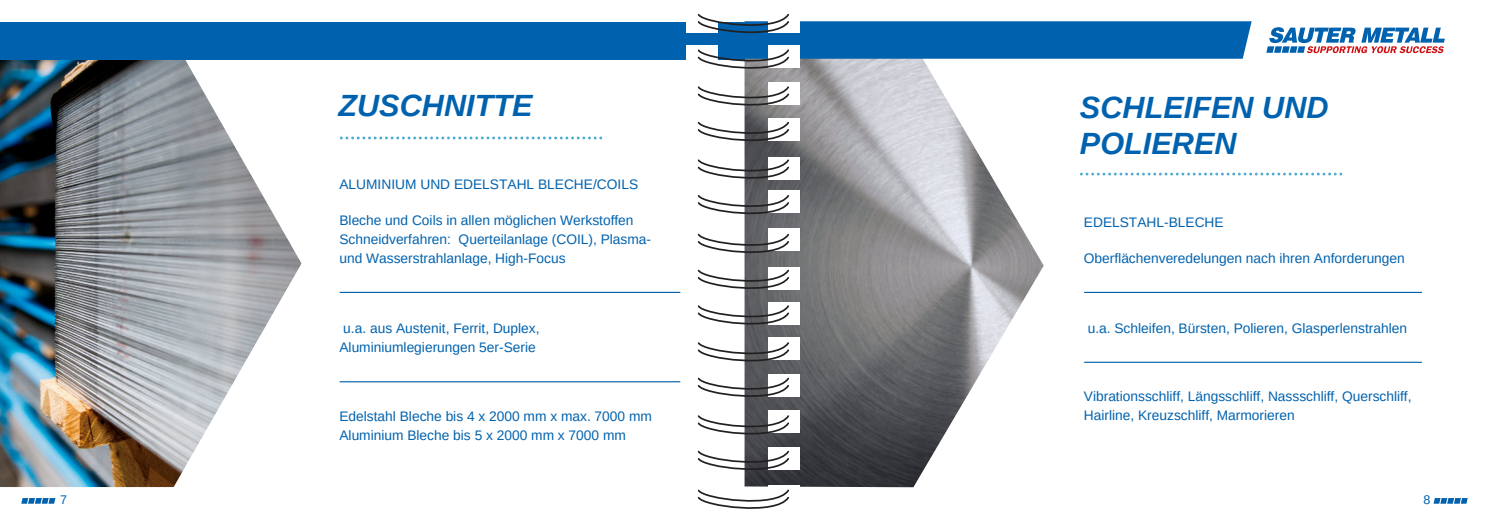
<style>
.page{position:relative;width:1489px;height:525px;background:#fff}
.page>*{position:absolute;margin:0;border:0;box-sizing:border-box;transform-origin:0 0}
.t1{font:italic 700 30.62px/36.6px "Arimo";color:#0062ae}
.t2{font:13.75px/18.9px "Arimo";color:#0062ae}
.t3{font:12.5px "Arimo";color:#0062ae}
</style>
<div class="page">
<img style="left:744px;top:76px;width:299px;height:411px">
<img style="left:0;top:59px;width:301px;height:428px">
<div style="left:0;top:22px;width:744px;height:37px;background:#0062ae"></div>
<svg style="left:1266px;top:27px;width:178px;height:26px"></svg>
<svg style="left:1433px;top:498px;width:34px;height:5px"></svg>
<svg style="left:21px;top:498px;width:34px;height:5px"></svg>
<div style="left:686px;top:10px;width:32px;height:23px;background:#fff"></div>
<div style="left:686px;top:45px;width:32px;height:23px;background:#fff"></div>
<div style="left:768px;top:82px;width:32px;height:23px;background:#fff"></div>
<div style="left:768px;top:118px;width:32px;height:23px;background:#fff"></div>
<div style="left:768px;top:157px;width:32px;height:23px;background:#fff"></div>
<div style="left:768px;top:190px;width:32px;height:22px;background:#fff"></div>
<div style="left:768px;top:228px;width:32px;height:23px;background:#fff"></div>
<div style="left:768px;top:267px;width:32px;height:23px;background:#fff"></div>
<div style="left:768px;top:302px;width:32px;height:22px;background:#fff"></div>
<div style="left:768px;top:336px;width:32px;height:23px;background:#fff"></div>
<div style="left:768px;top:373px;width:32px;height:23px;background:#fff"></div>
<div style="left:768px;top:409px;width:32px;height:23px;background:#fff"></div>
<div style="left:768px;top:446px;width:32px;height:23px;background:#fff"></div>
<div style="left:768px;top:484px;width:32px;height:23px;background:#fff"></div>
<svg style="left:697px;top:268px;width:93px;height:28px"></svg>
<svg style="left:697px;top:13px;width:554px;height:63px"></svg>
<svg style="left:697px;top:303px;width:93px;height:28px"></svg>
<svg style="left:697px;top:85px;width:93px;height:28px"></svg>
<svg style="left:697px;top:340px;width:93px;height:28px"></svg>
<svg style="left:697px;top:120px;width:93px;height:28px"></svg>
<svg style="left:697px;top:376px;width:93px;height:28px"></svg>
<svg style="left:697px;top:158px;width:93px;height:28px"></svg>
<svg style="left:697px;top:413px;width:93px;height:28px"></svg>
<svg style="left:697px;top:193px;width:93px;height:28px"></svg>
<svg style="left:697px;top:449px;width:93px;height:28px"></svg>
<svg style="left:697px;top:489px;width:92px;height:20px"></svg>
<svg style="left:697px;top:232px;width:93px;height:28px"></svg>
<hr style="left:340px;top:291px;width:340px;height:2px;background:#0062ae">
<hr style="left:340px;top:381px;width:340px;height:1px;background:#0062ae">
<svg style="left:340px;top:136px;width:262px;height:3px"></svg>
<hr style="left:1084px;top:292px;width:337px;height:1px;background:#0062ae">
<hr style="left:1084px;top:361px;width:337px;height:1px;background:#0062ae">
<svg style="left:1080px;top:172px;width:262px;height:3px"></svg>
<h1 class="t1" style="left:338px;top:89px;width:196px">ZUSCHNITTE</h1>
<p class="t2" style="left:339px;top:176px;width:300px">ALUMINIUM UND EDELSTAHL BLECHE/COILS</p>
<p class="t2" style="left:339px;top:212px;width:313px">Bleche und Coils in allen möglichen Werkstoffen<br>Schneidverfahren: Querteilanlage (COIL), Plasma&shy;und Wasserstrahlanlage, High-Focus</p>
<p class="t2" style="left:339px;top:320px;width:202px">u.a. aus Austenit, Ferrit, Duplex,<br>Aluminiumlegierungen 5er-Serie</p>
<p class="t2" style="left:339px;top:407px;width:314px">Edelstahl Bleche bis 4 x 2000 mm x max. 7000 mm<br>Aluminium Bleche bis 5 x 2000 mm x 7000 mm</p>
<h1 class="t1" style="left:1079px;top:91px;width:250px">SCHLEIFEN UND<br>POLIEREN</h1>
<p class="t2" style="left:1083px;top:214px;width:141px">EDELSTAHL-BLECHE</p>
<p class="t2" style="left:1083px;top:250px;width:322px">Oberflächenveredelungen nach ihren Anforderungen</p>
<p class="t2" style="left:1087px;top:320px;width:321px">u.a. Schleifen, Bürsten, Polieren, Glasperlenstrahlen</p>
<p class="t2" style="left:1083px;top:388px;width:329px">Vibrationsschliff, Längsschliff, Nassschliff, Querschliff,<br>Hairline, Kreuzschliff, Marmorieren</p>
<p class="t3" style="left:60px;top:494px;width:8px">7</p>
<p class="t3" style="left:1423px;top:494px;width:8px">8</p>
</div>
